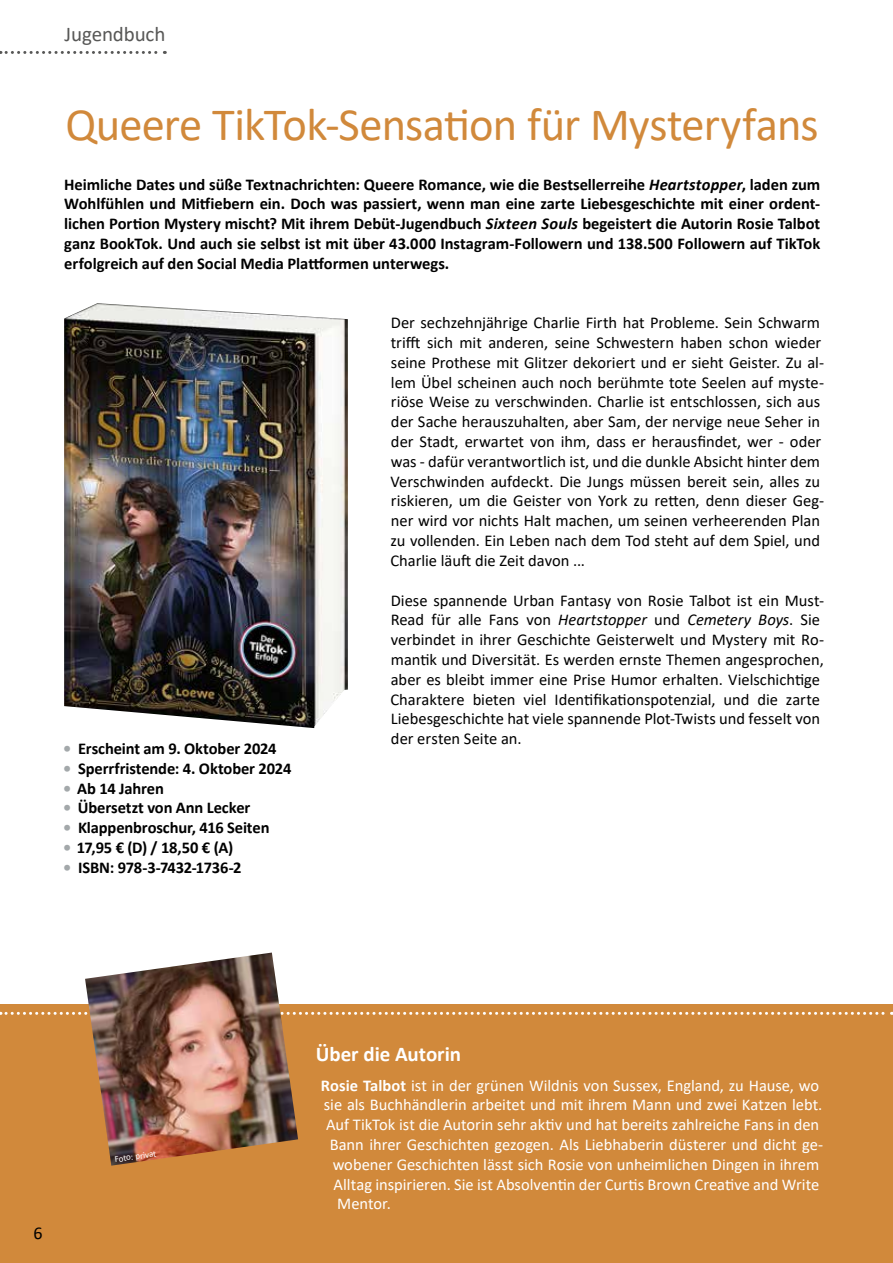
<style>
.page{position:relative;width:893px;height:1263px;background:#fff}
.page>*{position:absolute;margin:0;border:0;box-sizing:border-box;transform-origin:0 0}
.t1{font:46.5px "Calibri";letter-spacing:-.02em;color:#d1893b}
.t2{font:700 21px "Calibri";letter-spacing:-.005em;color:#fff}
.t3{font:21px "Calibri";letter-spacing:-.005em;color:#575756}
.t4{font:18px "Calibri";color:#000}
.t5{font:16.5px/19.8px "Calibri";color:#000}
.t6{font:700 16.5px/19.8px "Calibri";letter-spacing:-.005em;color:#000;text-align:justify}
.t7{font:16.5px "Calibri";letter-spacing:-.005em;color:#fff}
.t8{font:9px "Calibri";color:#fff}
.s1{font-style:italic}
.s2{color:#a3a8aa}
.s3{font-weight:700}
</style>
<div class="page">
<div style="left:0;top:1005px;width:893px;height:258px;background:#d1893b"></div>
<svg style="left:0;top:51px;width:165px;height:3px"></svg>
<svg style="left:0;top:1012px;width:892px;height:3px"></svg>
<img style="left:85px;top:952px;width:213px;height:214px">
<img style="left:64px;top:303px;width:284px;height:425px">
<p class="t3" style="left:65px;top:19px;width:102px">Jugendbuch</p>
<h1 class="t1" style="left:65px;top:92px;width:755px">Queere TikTok-Sensation für Mysteryfans</h1>
<p class="t6" style="left:64px;top:174px;width:758px">Heimliche Dates und süße Textnachrichten: Queere Romance, wie die Bestsellerreihe <span class="s1">Heartstopper</span>, laden zum Wohlfühlen und Mitfiebern ein. Doch was passiert, wenn man eine zarte Liebesgeschichte mit einer ordent&shy;lichen Portion Mystery mischt? Mit ihrem Debüt-Jugendbuch <span class="s1">Sixteen Souls</span> begeistert die Autorin Rosie Talbot ganz BookTok. Und auch sie selbst ist mit über 43.000 Instagram-Followern und 138.500 Followern auf TikTok erfolgreich auf den Social Media Plattformen unterwegs.</p>
<p class="t6" style="left:63px;top:738px;width:215px"><span class="s2">•</span> Erscheint am 9. Oktober 2024</p>
<p class="t6" style="left:63px;top:758px;width:230px"><span class="s2">•</span> Sperrfristende: 4. Oktober 2024</p>
<p class="t6" style="left:63px;top:778px;width:102px"><span class="s2">•</span> Ab 14 Jahren</p>
<p class="t6" style="left:63px;top:798px;width:189px"><span class="s2">•</span> Übersetzt von Ann Lecker</p>
<p class="t6" style="left:63px;top:818px;width:208px"><span class="s2">•</span> Klappenbroschur, 416 Seiten</p>
<p class="t6" style="left:63px;top:837px;width:172px"><span class="s2">•</span> 17,95 € (D) / 18,50 € (A)</p>
<p class="t6" style="left:63px;top:857px;width:180px"><span class="s2">•</span> ISBN: 978-3-7432-1736-2</p>
<p class="t5" style="left:390px;top:312px;width:435px">Der sechzehnjährige Charlie Firth hat Probleme. Sein Schwarm trifft sich mit anderen, seine Schwestern haben schon wieder seine Prothese mit Glitzer dekoriert und er sieht Geister. Zu al&shy;lem Übel scheinen auch noch berühmte tote Seelen auf myste&shy;riöse Weise zu verschwinden. Charlie ist entschlossen, sich aus der Sache herauszuhalten, aber Sam, der nervige neue Seher in der Stadt, erwartet von ihm, dass er herausfindet, wer - oder was - dafür verantwortlich ist, und die dunkle Absicht hinter dem Verschwinden aufdeckt. Die Jungs müssen bereit sein, alles zu riskieren, um die Geister von York zu retten, denn dieser Geg&shy;ner wird vor nichts Halt machen, um seinen verheerenden Plan zu vollenden. Ein Leben nach dem Tod steht auf dem Spiel, und Charlie läuft die Zeit davon ...</p>
<p class="t5" style="left:391px;top:590px;width:435px">Diese spannende Urban Fantasy von Rosie Talbot ist ein Must-Read für alle Fans von <span class="s1">Heartstopper</span> und <span class="s1">Cemetery Boys</span>. Sie verbindet in ihrer Geschichte Geisterwelt und Mystery mit Ro&shy;mantik und Diversität. Es werden ernste Themen angesprochen, aber es bleibt immer eine Prise Humor erhalten. Vielschichtige Charaktere bieten viel Identifikationspotenzial, und die zarte Liebesgeschichte hat viele spannende Plot-Twists und fesselt von der ersten Seite an.</p>
<p class="t4" style="left:33px;top:1221px;width:11px">6</p>
<p class="t8" style="left:114px;top:1153px;width:43px;rotate:-8deg">Foto: privat</p>
<p class="t2" style="left:316px;top:1039px;width:147px">Über die Autorin</p>
<p class="t7" style="left:321px;top:1074px;width:500px"><span class="s3">Rosie Talbot</span> ist in der grünen Wildnis von Sussex, England, zu Hause, wo</p>
<p class="t7" style="left:324px;top:1093px;width:500px">sie als Buchhändlerin arbeitet und mit ihrem Mann und zwei Katzen lebt.</p>
<p class="t7" style="left:326px;top:1113px;width:495px">Auf TikTok ist die Autorin sehr aktiv und hat bereits zahlreiche Fans in den</p>
<p class="t7" style="left:330px;top:1133px;width:495px">Bann ihrer Geschichten gezogen. Als Liebhaberin düsterer und dicht ge-</p>
<p class="t7" style="left:333px;top:1153px;width:488px">wobener Geschichten lässt sich Rosie von unheimlichen Dingen in ihrem</p>
<p class="t7" style="left:334px;top:1173px;width:487px">Alltag inspirieren. Sie ist Absolventin der Curtis Brown Creative and Write</p>
<p class="t7" style="left:337px;top:1192px;width:55px">Mentor.</p>
</div>
